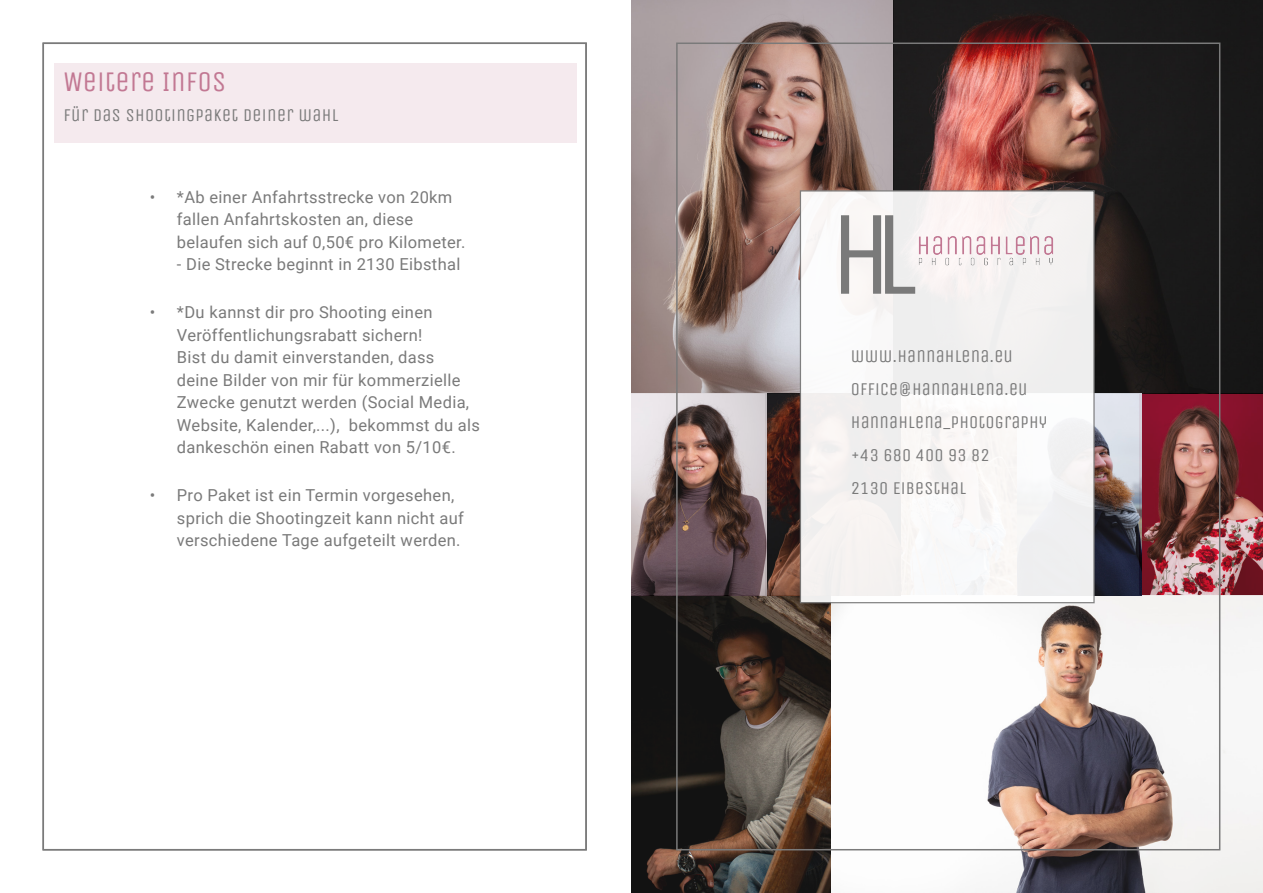
<style>
.page{position:relative;width:1263px;height:893px;background:#fff}
.page>*{position:absolute;margin:0;border:0;box-sizing:border-box;transform-origin:0 0}
.t1{font:28.5px "Unica One";color:#c27893}
.t2{font:18px "Unica One";letter-spacing:.01em;color:#7a7a7a}
.t3{font:16.5px/22.5px "Roboto";letter-spacing:.02em;color:#7a7a7a}
</style>
<div class="page">
<img style="left:1142px;top:393px;width:121px;height:202px">
<img style="left:830px;top:595px;width:433px;height:298px">
<img style="left:631px;top:595px;width:199px;height:298px">
<img style="left:631px;top:0;width:632px;height:393px">
<img style="left:1095px;top:393px;width:47px;height:202px">
<img style="left:631px;top:393px;width:169px;height:202px">
<div style="left:54px;top:64px;width:522px;height:79px;background:#f5eaee"></div>
<div style="left:800px;top:190px;width:295px;height:413px;background:#f5f2f2;border:1px solid #7a7a7a"></div>
<img style="left:826px;top:196px;width:228px;height:119px">
<p class="t1" style="left:63px;top:64px;width:164px">WEITERE INFOS</p>
<p class="t2" style="left:63px;top:104px;width:277px">FÜR DAS SHOOTINGPAKET DEINER WAHL</p>
<p class="t3" style="left:177px;top:185px;width:290px;text-indent:-27px">• *Ab einer Anfahrtsstrecke von 20km fallen Anfahrtskosten an, diese belaufen sich auf 0,50€ pro Kilometer.</p>
<p class="t3" style="left:177px;top:252px;width:285px">- Die Strecke beginnt in 2130 Eibsthal</p>
<p class="t3" style="left:177px;top:300px;width:305px;text-indent:-27px">• *Du kannst dir pro Shooting einen Veröffentlichungsrabatt sichern!<br>Bist du damit einverstanden, dass<br>deine Bilder von mir für kommerzielle Zwecke genutzt werden (Social Media, Website, Kalender,...), bekommst du als dankeschön einen Rabatt von 5/10€.</p>
<p class="t3" style="left:177px;top:483px;width:289px;text-indent:-27px">• Pro Paket ist ein Termin vorgesehen, sprich die Shootingzeit kann nicht auf verschiedene Tage aufgeteilt werden.</p>
<p class="t2" style="left:851px;top:345px;width:164px">WWW.HANNAHLENA.EU</p>
<p class="t2" style="left:851px;top:378px;width:178px">OFFICE@HANNAHLENA.EU</p>
<p class="t2" style="left:851px;top:411px;width:198px">HANNAHLENA_PHOTOGRAPHY</p>
<p class="t2" style="left:851px;top:444px;width:140px">+43 680 400 93 82</p>
<p class="t2" style="left:851px;top:477px;width:117px">2130 EIBESTHAL</p>
</div>
